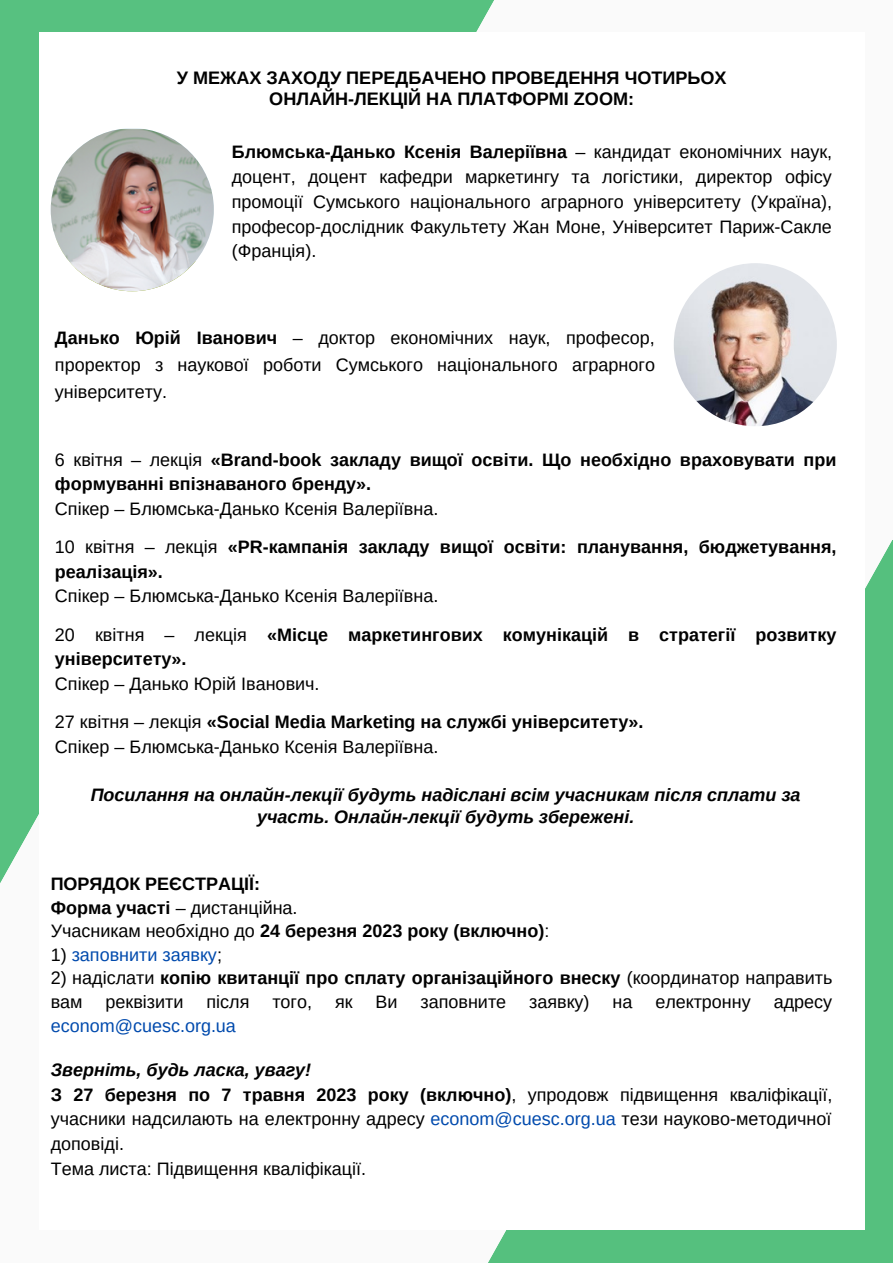
<style>
.page{position:relative;width:893px;height:1264px;background:#fff}
.page>*{position:absolute;margin:0;border:0;box-sizing:border-box;transform-origin:0 0}
.t1{font:700 18.15px/21.3px "Arimo";color:#000;text-align:center}
.t2{font:18px/24.8px "Arimo";color:#000;text-align:justify}
.t3{font:700 18px/23.5px "Arimo";color:#000}
.t4{font:italic 700 18px/21.3px "Arimo";color:#000;text-align:center}
.t5{font:18px "Arimo";color:#004aad}
.s1{font-weight:700}
.s2{font-weight:400}
.s3{color:#000}
.s4{font-weight:700;font-style:italic}
.s5{color:#004aad}
</style>
<div class="page">
<div style="left:0;top:0;width:892px;height:1262px;background:#fafafa"></div>
<div style="left:0;top:0;width:494px;height:883px;background:#57c180"></div>
<svg style="left:488px;top:541px;width:404px;height:721px;background:#68c78c"></svg>
<div style="left:39px;top:32px;width:825px;height:1198px;background:#fff"></div>
<img style="left:673px;top:263px;width:163px;height:163px;border-radius:50%">
<img style="left:51px;top:128px;width:163px;height:163px;border-radius:50%">
<p class="t1" style="left:177px;top:67px;width:551px">У МЕЖАХ ЗАХОДУ ПЕРЕДБАЧЕНО ПРОВЕДЕННЯ ЧОТИРЬОХ<br>ОНЛАЙН-ЛЕКЦІЙ НА ПЛАТФОРМІ ZOOM:</p>
<p class="t2" style="left:232px;top:140px;width:602px"><span class="s1">Блюмська-Данько Ксенія Валеріївна</span> – кандидат економічних наук, доцент, доцент кафедри маркетингу та логістики, директор офісу промоції Сумського національного аграрного університету (Україна), професор-дослідник Факультету Жан Моне, Університет Париж-Сакле (Франція).</p>
<p class="t2" style="left:55px;top:324px;width:601px;line-height:27px"><span class="s1">Данько Юрій Іванович</span> – доктор економічних наук, професор, проректор з наукової роботи Сумського національного аграрного університету.</p>
<p class="t3" style="left:55px;top:447px;width:783px;line-height:24.5px"><span class="s2">6 квітня – лекція</span> «Brand-book закладу вищої освіти. Що необхідно враховувати при формуванні впізнаваного бренду».</p>
<p class="t3" style="left:55px;top:489px;width:783px;line-height:38.4px"><span class="s2">Спікер – Блюмська-Данько Ксенія Валеріївна.<br>10 квітня – лекція</span> «PR-кампанія закладу вищої освіти: планування, бюджетування,</p>
<p class="t3" style="left:55px;top:559px;width:109px">реалізація».</p>
<p class="t2" style="left:55px;top:576px;width:782px;line-height:38.4px">Спікер – Блюмська-Данько Ксенія Валеріївна.<br>20 квітня – лекція <span class="s1">«Місце маркетингових комунікацій в стратегії розвитку</span></p>
<p class="t3" style="left:55px;top:647px;width:133px">університету».</p>
<p class="t3" style="left:55px;top:664px;width:590px;line-height:38.4px"><span class="s2">Спікер – Данько Юрій Іванович.<br>27 квітня – лекція</span> «Social Media Marketing на службі університету».</p>
<p class="t2" style="left:55px;top:734px;width:385px">Спікер – Блюмська-Данько Ксенія Валеріївна.</p>
<p class="t4" style="left:91px;top:784px;width:711px">Посилання на онлайн-лекції будуть надіслані всім учасникам після сплати за участь. Онлайн-лекції будуть збережені.</p>
<p class="t3" style="left:51px;top:871px;width:500px">ПОРЯДОК РЕЄСТРАЦІЇ:<br>Форма участі <span class="s2">– дистанційна.<br>Учасникам необхідно до</span> 24 березня 2023 року (включно)<span class="s2">:</span></p>
<p class="t5" style="left:51px;top:944px;width:173px"><span class="s3">1)</span> заповнити заявку<span class="s3">;</span></p>
<p class="t3" style="left:51px;top:966px;width:783px"><span class="s2">2) надіслати</span> копію квитанції про сплату організаційного внеску <span class="s2">(координатор направить вам</span></p>
<p class="t2" style="left:105px;top:989px;width:79px">реквізити</p>
<p class="t2" style="left:206px;top:989px;width:44px">після</p>
<p class="t2" style="left:272px;top:989px;width:41px">того,</p>
<p class="t2" style="left:335px;top:989px;width:19px">як</p>
<p class="t2" style="left:375px;top:989px;width:24px">Ви</p>
<p class="t2" style="left:420px;top:989px;width:87px">заповните</p>
<p class="t2" style="left:529px;top:989px;width:62px">заявку)</p>
<p class="t2" style="left:612px;top:989px;width:21px">на</p>
<p class="t2" style="left:655px;top:989px;width:97px">електронну</p>
<p class="t2" style="left:773px;top:989px;width:60px">адресу</p>
<p class="t5" style="left:51px;top:1015px;width:187px">econom@cuesc.org.ua</p>
<p class="t2" style="left:51px;top:1057px;width:783px;text-align:left"><span class="s4">Зверніть, будь ласка, увагу!<br></span><span class="s1">З 27 березня по 7 травня 2023 року (включно)</span>, упродовж підвищення кваліфікації, учасники надсилають на електронну адресу <span class="s5">econom@cuesc.org.ua</span> тези науково-методичної доповіді.<br>Тема листа: Підвищення кваліфікації.</p>
</div>
